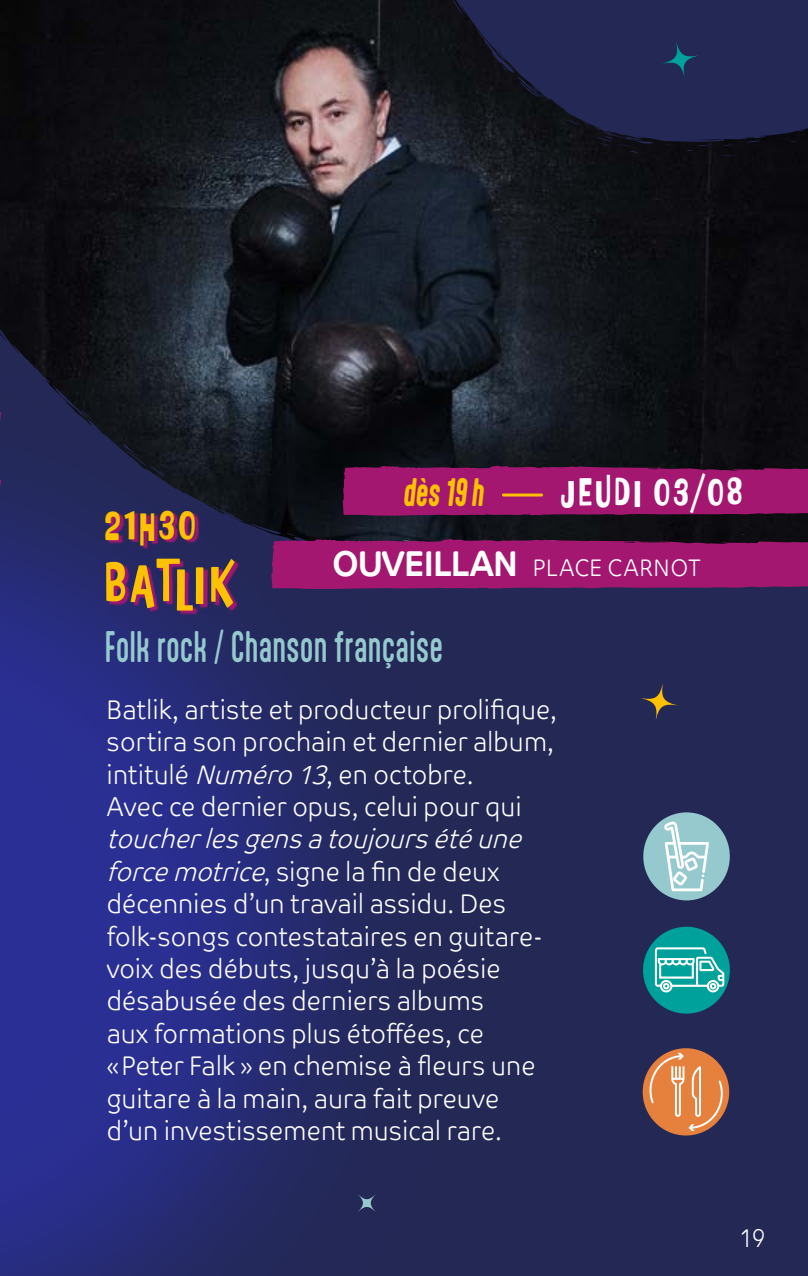
<style>
.page{position:relative;width:808px;height:1276px;background:#fff}
.page>*{position:absolute;margin:0;border:0;box-sizing:border-box;transform-origin:0 0}
.t1{font:700 63.6px "P22 Nudgewink Pro";letter-spacing:.095em;color:#fcc103;scale:.8 1}
.t2{font:700 47.7px "P22 Nudgewink Pro";letter-spacing:.1em;color:#fcc103;scale:.8 1}
.t3{font:700 45px "P22 Nudgewink Pro";letter-spacing:.1em;color:#fff;scale:.8 1}
.t4{font:500 37.5px "Aptly";letter-spacing:.005em;color:#95c9cd;scale:.8 1}
.t5{font:italic 700 33.6px "Aptly";color:#fcc103;scale:.8 1}
.t6{font:300 27px/32.4px "Co Text";letter-spacing:.005em;color:#fff;scale:.9 1}
.t7{font:300 26.4px "Co Text";color:#fff;scale:.8 1}
.t8{font:300 24px "Co Text";letter-spacing:.025em;color:#fff;scale:.9 1}
.s1{font-weight:700;font-size:36px}
.s2{font-style:italic}
</style>
<div class="page">
<img style="left:0;top:0;width:808px;height:1276px">
<img style="left:0;top:0;width:594px;height:571px">
<svg style="left:109px;top:512px;width:130px;height:102px;background:#4a2263"></svg>
<svg style="left:342px;top:463px;width:466px;height:53px;background:#901664"></svg>
<svg style="left:271px;top:539px;width:537px;height:50px;background:#8f1767"></svg>
<div style="left:324px;top:551px;width:385px;height:33px;background:#a31770"></div>
<div style="left:643px;top:926px;width:87px;height:87px;background:#00a19a;border-radius:50%"></div>
<svg style="left:655px;top:947px;width:69px;height:46px"></svg>
<div style="left:643px;top:1048px;width:86px;height:87px;background:#e6803d;border-radius:50%"></div>
<svg style="left:648px;top:1053px;width:76px;height:78px"></svg>
<svg style="left:357px;top:1193px;width:20px;height:20px"></svg>
<svg style="left:638px;top:680px;width:42px;height:43px;background:#3f3b4a"></svg>
<svg style="left:660px;top:39px;width:41px;height:41px"></svg>
<div style="left:643px;top:812px;width:87px;height:88px;background:#95c9ce;border-radius:50%"></div>
<svg style="left:664px;top:821px;width:45px;height:70px"></svg>
<hr style="left:503px;top:493px;width:39px;height:3px;background:#fcc103">
<h2 class="t2" style="left:105px;top:498px;width:115px">21H30</h2>
<h1 class="t1" style="left:105px;top:548px;width:162px">BATLIK</h1>
<h3 class="t3" style="left:561px;top:467px;width:228px">JEUDI 03/08</h3>
<p class="t8" style="left:332px;top:554px;width:411px"><span class="s1">OUVEILLAN</span> PLACE CARNOT</p>
<p class="t5" style="left:404px;top:471px;width:103px">dès 19 h</p>
<h3 class="t4" style="left:105px;top:623px;width:424px">Folk rock / Chanson française</h3>
<p class="t6" style="left:107px;top:693px;width:502px">Batlik, artiste et producteur prolifique, sortira son prochain et dernier album, intitulé <span class="s2">Numéro13</span>, en octobre.<br>Avec ce dernier opus, celui pour qui</p>
<p class="t6" style="left:107px;top:823px;width:485px"><span class="s2">toucherlesgensatoujoursétéune forcemotrice</span>, s i g n e l a fi n d e d e u x décennies d’un travail assidu. Des folk-songs contestataires en guitare&shy;voix des débuts, jusqu’à la poésie désabusée des derniers albums<br>aux formations plus étoffées, ce «Peter Falk » en chemise à fleurs une guitare à la main, aura fait preuve d’un investissement musical rare.</p>
<p class="t7" style="left:739px;top:1223px;width:34px">19</p>
</div>
